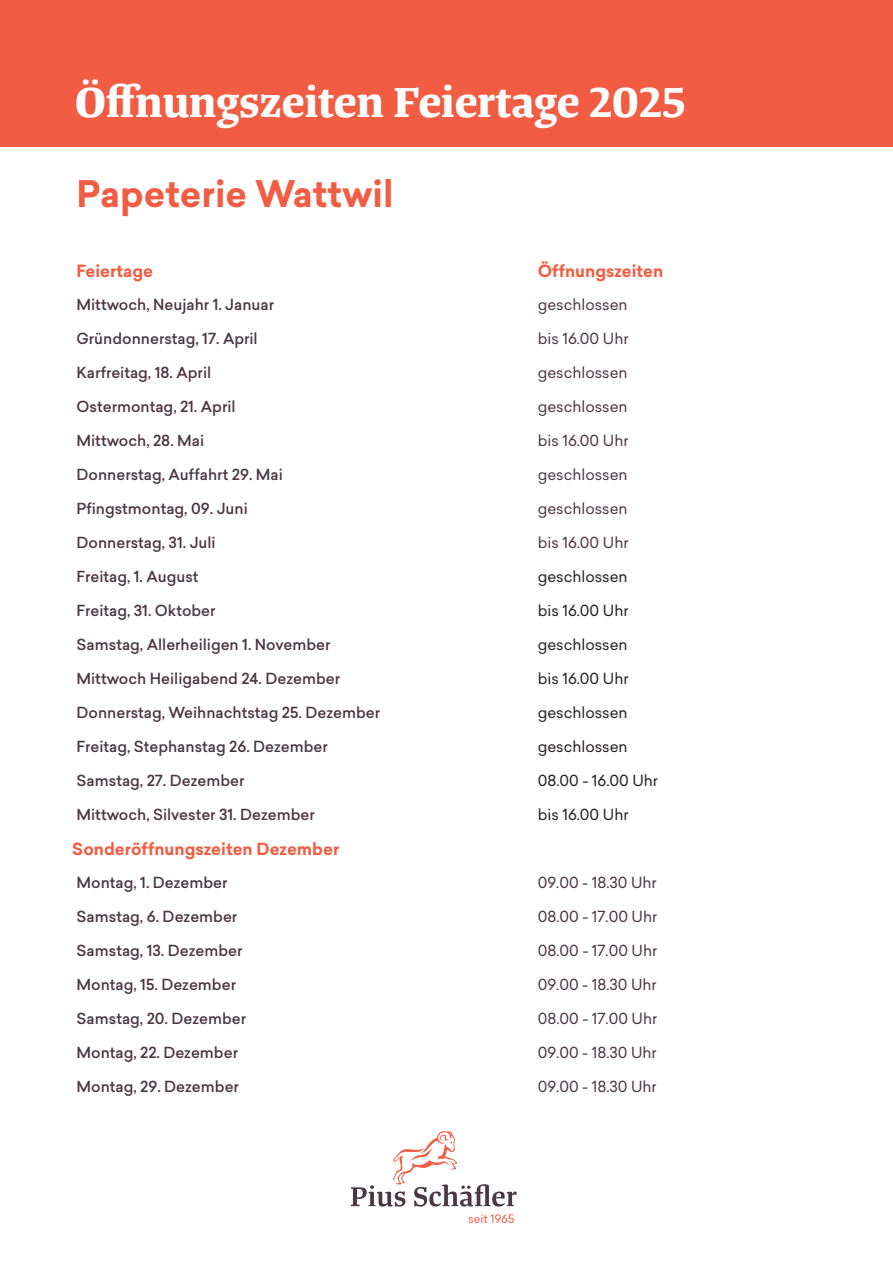
<style>
.page{position:relative;width:893px;height:1263px;background:#fff}
.page>*{position:absolute;margin:0;border:0;box-sizing:border-box;transform-origin:0 0}
.t1{font:500 45px "Tanger Serif";color:#fff}
.t2{font:700 36px "Sailec";color:#f15c43}
.t3{font:700 16.5px "Sailec";color:#f15c43}
.t4{font:500 15px "Sailec";color:#4a3741}
.t5{font:15px "Sailec";color:#4a3741}
.t6{font:15px "Sailec";color:#231f20}
</style>
<div class="page">
<div style="left:0;top:0;width:893px;height:147px;background:#f15c43"></div>
<svg style="left:469px;top:1214px;width:45px;height:9px"></svg>
<svg style="left:351px;top:1131px;width:166px;height:75px"></svg>
<h1 class="t1" style="left:75px;top:67px;width:612px">Öffnungszeiten Feiertage 2025</h1>
<p class="t2" style="left:77px;top:168px;width:318px">Papeterie Wattwil</p>
<p class="t3" style="left:77px;top:259px;width:78px">Feiertage</p>
<p class="t3" style="left:538px;top:259px;width:127px">Öffnungszeiten</p>
<p class="t4" style="left:77px;top:294px;width:199px">Mittwoch, Neujahr 1. Januar</p>
<p class="t5" style="left:538px;top:294px;width:92px">geschlossen</p>
<p class="t4" style="left:77px;top:328px;width:183px">Gründonnerstag, 17. April</p>
<p class="t5" style="left:538px;top:328px;width:92px">bis 16.00 Uhr</p>
<p class="t4" style="left:77px;top:362px;width:136px">Karfreitag, 18. April</p>
<p class="t5" style="left:538px;top:362px;width:92px">geschlossen</p>
<p class="t4" style="left:77px;top:396px;width:161px">Ostermontag, 21. April</p>
<p class="t5" style="left:538px;top:396px;width:92px">geschlossen</p>
<p class="t4" style="left:77px;top:430px;width:129px">Mittwoch, 28. Mai</p>
<p class="t5" style="left:538px;top:430px;width:92px">bis 16.00 Uhr</p>
<p class="t4" style="left:77px;top:464px;width:208px">Donnerstag, Auffahrt 29. Mai</p>
<p class="t5" style="left:538px;top:464px;width:92px">geschlossen</p>
<p class="t4" style="left:77px;top:498px;width:173px">Pfingstmontag, 09. Juni</p>
<p class="t5" style="left:538px;top:498px;width:92px">geschlossen</p>
<p class="t4" style="left:77px;top:532px;width:141px">Donnerstag, 31. Juli</p>
<p class="t5" style="left:538px;top:532px;width:92px">bis 16.00 Uhr</p>
<p class="t4" style="left:77px;top:566px;width:124px">Freitag, 1. August</p>
<p class="t6" style="left:538px;top:566px;width:92px">geschlossen</p>
<p class="t4" style="left:77px;top:600px;width:141px">Freitag, 31. Oktober</p>
<p class="t6" style="left:538px;top:600px;width:92px">bis 16.00 Uhr</p>
<p class="t4" style="left:77px;top:634px;width:255px">Samstag, Allerheiligen 1. November</p>
<p class="t6" style="left:538px;top:634px;width:92px">geschlossen</p>
<p class="t4" style="left:77px;top:668px;width:265px">Mittwoch Heiligabend 24. Dezember</p>
<p class="t6" style="left:538px;top:668px;width:92px">bis 16.00 Uhr</p>
<p class="t4" style="left:77px;top:702px;width:305px">Donnerstag, Weihnachtstag 25. Dezember</p>
<p class="t6" style="left:538px;top:702px;width:92px">geschlossen</p>
<p class="t4" style="left:77px;top:736px;width:253px">Freitag, Stephanstag 26. Dezember</p>
<p class="t6" style="left:538px;top:736px;width:92px">geschlossen</p>
<p class="t4" style="left:77px;top:770px;width:169px">Samstag, 27. Dezember</p>
<p class="t6" style="left:538px;top:770px;width:122px">08.00 - 16.00 Uhr</p>
<p class="t4" style="left:77px;top:804px;width:240px">Mittwoch, Silvester 31. Dezember</p>
<p class="t6" style="left:538px;top:804px;width:92px">bis 16.00 Uhr</p>
<p class="t3" style="left:72px;top:838px;width:268px">Sonderöffnungszeiten Dezember</p>
<p class="t4" style="left:77px;top:872px;width:153px">Montag, 1. Dezember</p>
<p class="t5" style="left:538px;top:872px;width:121px">09.00 - 18.30 Uhr</p>
<p class="t4" style="left:77px;top:906px;width:162px">Samstag, 6. Dezember</p>
<p class="t5" style="left:538px;top:906px;width:121px">08.00 - 17.00 Uhr</p>
<p class="t4" style="left:77px;top:940px;width:167px">Samstag, 13. Dezember</p>
<p class="t5" style="left:538px;top:940px;width:121px">08.00 - 17.00 Uhr</p>
<p class="t4" style="left:77px;top:974px;width:161px">Montag, 15. Dezember</p>
<p class="t5" style="left:538px;top:974px;width:121px">09.00 - 18.30 Uhr</p>
<p class="t4" style="left:77px;top:1008px;width:171px">Samstag, 20. Dezember</p>
<p class="t5" style="left:538px;top:1008px;width:121px">08.00 - 17.00 Uhr</p>
<p class="t4" style="left:77px;top:1042px;width:163px">Montag, 22. Dezember</p>
<p class="t5" style="left:538px;top:1042px;width:121px">09.00 - 18.30 Uhr</p>
<p class="t4" style="left:77px;top:1076px;width:164px">Montag, 29. Dezember</p>
<p class="t5" style="left:538px;top:1076px;width:121px">09.00 - 18.30 Uhr</p>
</div>
